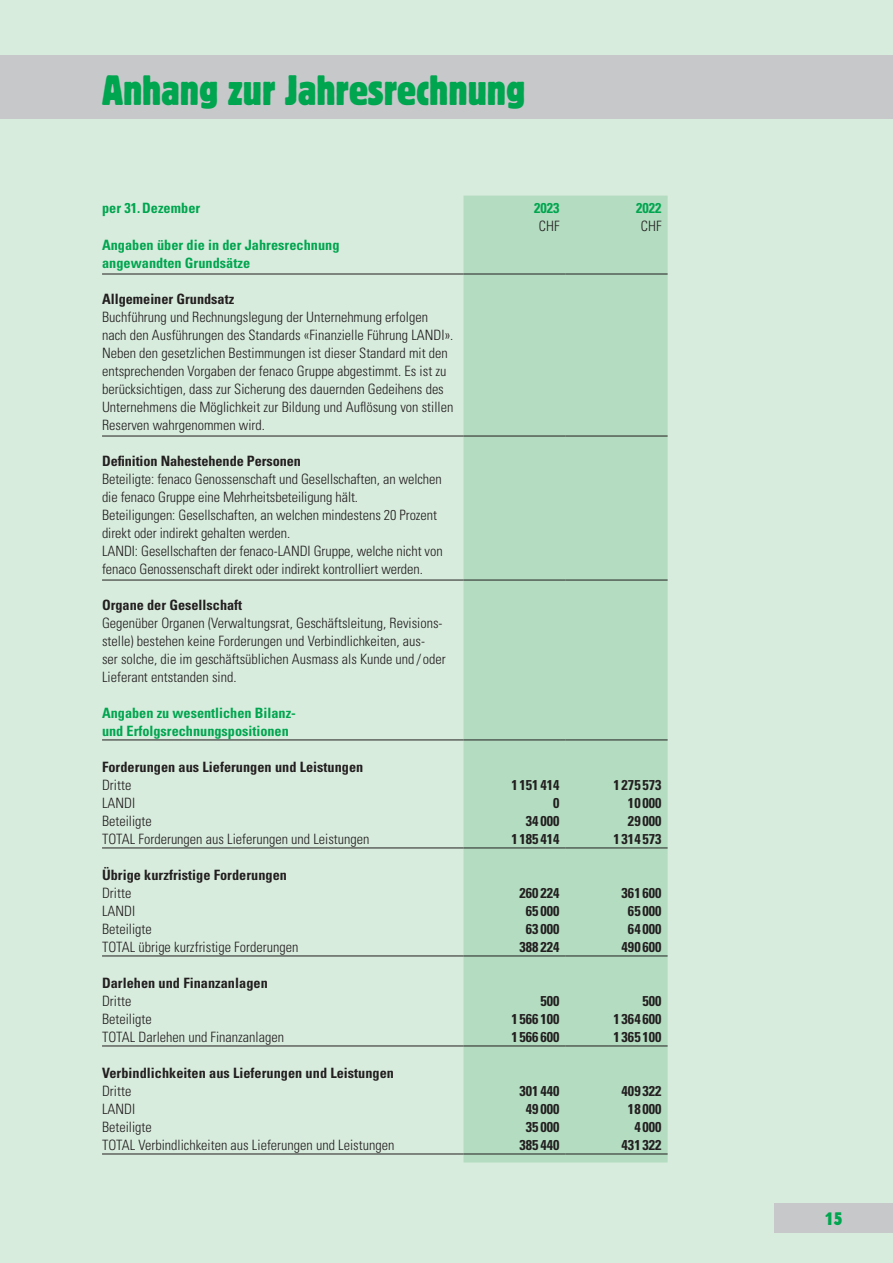
<style>
.page{position:relative;width:893px;height:1263px;background:#d8ecdd}
.page>*{position:absolute;margin:0;border:0;box-sizing:border-box;transform-origin:0 0}
.t1{font:condensed 42px "Block Pro";color:#00a54f}
.t2{font:condensed 18px "Block Pro";color:#00a54f}
.t3{font:300 condensed 14.25px/18px "Univers LT Std";color:#231f20}
.t4{font:700 condensed 14.25px/18px "Univers LT Std";letter-spacing:.005em;color:#231f20;text-align:right}
.t5{font:700 condensed 14.25px/18px "Univers LT Std";letter-spacing:.005em;color:#00a54f}
</style>
<div class="page">
<div style="left:774px;top:1203px;width:119px;height:30px;background:#c7c8ca"></div>
<div style="left:0;top:55px;width:893px;height:64px;background:#c7c8ca"></div>
<div style="left:463px;top:196px;width:205px;height:966px;background:#b3dcc0"></div>
<hr style="left:102px;top:739px;width:361px;height:1px;background:#231f20">
<hr style="left:463px;top:739px;width:103px;height:1px;background:#231f20">
<hr style="left:566px;top:739px;width:102px;height:1px;background:#231f20">
<hr style="left:102px;top:847px;width:361px;height:1px;background:#231f20">
<hr style="left:102px;top:955px;width:361px;height:1px;background:#231f20">
<hr style="left:463px;top:955px;width:103px;height:1px;background:#231f20">
<hr style="left:566px;top:955px;width:102px;height:1px;background:#231f20">
<hr style="left:463px;top:847px;width:103px;height:1px;background:#231f20">
<hr style="left:566px;top:847px;width:102px;height:1px;background:#231f20">
<hr style="left:102px;top:1153px;width:361px;height:1px;background:#231f20">
<hr style="left:463px;top:1153px;width:103px;height:1px;background:#231f20">
<hr style="left:566px;top:1153px;width:102px;height:1px;background:#231f20">
<hr style="left:102px;top:1045px;width:361px;height:1px;background:#231f20">
<hr style="left:463px;top:1045px;width:103px;height:1px;background:#231f20">
<hr style="left:566px;top:1045px;width:102px;height:1px;background:#231f20">
<hr style="left:102px;top:436px;width:361px;height:1px;background:#231f20">
<hr style="left:463px;top:436px;width:103px;height:1px;background:#231f20">
<hr style="left:566px;top:436px;width:102px;height:1px;background:#231f20">
<hr style="left:102px;top:580px;width:361px;height:1px;background:#231f20">
<hr style="left:463px;top:580px;width:103px;height:1px;background:#231f20">
<hr style="left:566px;top:580px;width:102px;height:1px;background:#231f20">
<hr style="left:102px;top:274px;width:361px;height:1px;background:#231f20">
<hr style="left:463px;top:274px;width:103px;height:1px;background:#231f20">
<hr style="left:566px;top:274px;width:102px;height:1px;background:#231f20">
<h1 class="t1" style="left:102px;top:63px;width:425px">Anhang zur Jahresrechnung</h1>
<p class="t5" style="left:102px;top:199px;width:100px">per 31.Dezember</p>
<p class="t5" style="left:534px;top:199px;width:27px">2023</p>
<p class="t3" style="left:539px;top:217px;width:22px">CHF</p>
<p class="t5" style="left:636px;top:199px;width:27px">2022</p>
<p class="t3" style="left:641px;top:217px;width:22px">CHF</p>
<p class="t5" style="left:102px;top:235px;width:239px">Angaben über die in der Jahresrechnung angewandten Grundsätze</p>
<p class="t4" style="left:102px;top:289px;width:134px">Allgemeiner Grundsatz</p>
<p class="t3" style="left:102px;top:308px;width:353px">Buchführung und Rechnungslegung der Unternehmung erfolgen nach den Ausführungen des Standards «Finanzielle Führung LANDI».<br>Neben den gesetzlichen Bestimmungen ist dieser Standard mit den entsprechenden Vorgaben der fenaco Gruppe abgestimmt. Es ist zu berücksichtigen, dass zur Sicherung des dauernden Gedeihens des Unternehmens die Möglichkeit zur Bildung und Auflösung von stillen Reserven wahrgenommen wird.</p>
<p class="t4" style="left:102px;top:451px;width:200px">Definition Nahestehende Personen</p>
<p class="t3" style="left:102px;top:470px;width:342px">Beteiligte: fenaco Genossenschaft und Gesellschaften, an welchen die fenaco Gruppe eine Mehrheitsbeteiligung hält.<br>Beteiligungen: Gesellschaften, an welchen mindestens 20 Prozent direkt oder indirekt gehalten werden.<br>LANDI: Gesellschaften der fenaco-LANDI Gruppe, welche nicht von fenaco Genossenschaft direkt oder indirekt kontrolliert werden.</p>
<p class="t4" style="left:102px;top:595px;width:142px">Organe der Gesellschaft</p>
<p class="t3" style="left:102px;top:614px;width:345px">Gegenüber Organen (Verwaltungsrat, Geschäftsleitung, Revisions&shy;stelle) bestehen keine Forderungen und Verbindlichkeiten, aus-<br>ser solche, die im geschäftsüblichen Ausmass als Kunde und / oder Lieferant entstanden sind.</p>
<p class="t5" style="left:102px;top:703px;width:194px">Angaben zu wesentlichen Bilanz&shy;und Erfolgsrechnungspositionen</p>
<p class="t4" style="left:102px;top:757px;width:263px">Forderungen aus Lieferungen und Leistungen</p>
<p class="t3" style="left:102px;top:776px;width:269px">Dritte<br>LANDI<br>Beteiligte<br>TOTAL Forderungen aus Lieferungen und Leistungen</p>
<p class="t4" style="left:511px;top:775px;width:50px">1 151 414<br>0<br>34 000<br>1 185 414</p>
<p class="t4" style="left:613px;top:775px;width:50px">1 275 573<br>10 000<br>29 000<br>1 314 573</p>
<p class="t4" style="left:102px;top:865px;width:186px">Übrige kurzfristige Forderungen</p>
<p class="t3" style="left:102px;top:883px;width:198px">Dritte<br>LANDI<br>Beteiligte<br>TOTAL übrige kurzfristige Forderungen</p>
<p class="t4" style="left:520px;top:883px;width:41px;text-align:center">260 224<br>65 000<br>63 000<br>388 224</p>
<p class="t4" style="left:622px;top:883px;width:41px;text-align:center">361 600<br>65 000<br>64 000<br>490 600</p>
<p class="t4" style="left:102px;top:973px;width:167px">Darlehen und Finanzanlagen</p>
<p class="t3" style="left:102px;top:991px;width:184px">Dritte<br>Beteiligte<br>TOTAL Darlehen und Finanzanlagen</p>
<p class="t4" style="left:511px;top:991px;width:50px;text-align:justify;text-indent:29px">500<br>1 566 100<br>1 566 600</p>
<p class="t4" style="left:613px;top:991px;width:50px;text-align:justify;text-indent:29px">500<br>1 364 600<br>1 365 100</p>
<p class="t4" style="left:102px;top:1063px;width:294px">Verbindlichkeiten aus Lieferungen und Leistungen</p>
<p class="t3" style="left:102px;top:1081px;width:294px">Dritte<br>LANDI<br>Beteiligte<br>TOTAL Verbindlichkeiten aus Lieferungen und Leistungen</p>
<p class="t4" style="left:520px;top:1081px;width:41px;text-align:center">301 440<br>49 000<br>35 000<br>385 440</p>
<p class="t4" style="left:622px;top:1081px;width:41px">409 322<br>18 000<br>4 000<br>431 322</p>
<p class="t2" style="left:824px;top:1207px;width:19px">15</p>
</div>
